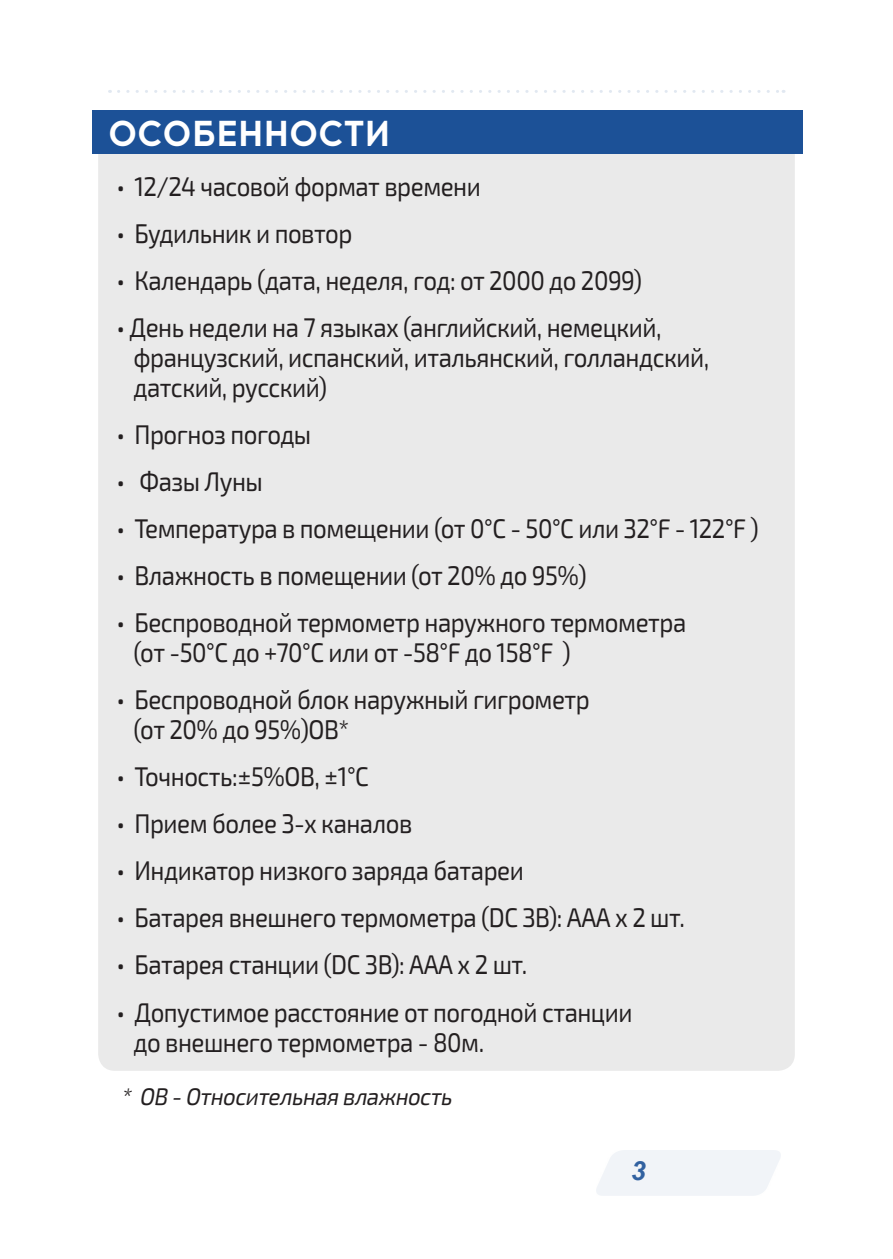
<style>
.page{position:relative;width:893px;height:1259px;background:#fff}
.page>*{position:absolute;margin:0;border:0;box-sizing:border-box;transform-origin:0 0}
.t1{font:700 36px "Acrom";letter-spacing:-.01em;color:#fff}
.t2{font:27px/30px "Exo 2.0";letter-spacing:-.02em;color:#231f20;scale:.89 1}
.t3{font:italic 700 26.4px "Arial";color:#1c5197}
.t4{font:italic 24px "Exo 2.0";color:#231f20;scale:.92 1}
</style>
<div class="page">
<svg style="left:118px;top:90px;width:666px;height:3px"></svg>
<div style="left:98px;top:132px;width:697px;height:939px;background:#eaeaea;border-radius:17px"></div>
<div style="left:92px;top:110px;width:710px;height:43px;background:#1c5197"></div>
<p class="t1" style="left:108px;top:108px;width:284px">ОСОБЕННОСТИ</p>
<p class="t2" style="left:117px;top:172px;width:411px">• 12/24 часовой формат времени</p>
<p class="t2" style="left:117px;top:219px;width:267px">• Будильник и повтор</p>
<p class="t2" style="left:117px;top:266px;width:592px">• Календарь (дата, неделя, год: от 2000 до 2099)</p>
<p class="t2" style="left:134px;top:313px;width:648px;text-indent:-17px">• День недели на 7 языках (английский, немецкий, французский, испанский, итальянский, голландский, датский, русский)</p>
<p class="t2" style="left:117px;top:420px;width:220px">• Прогноз погоды</p>
<p class="t2" style="left:117px;top:467px;width:166px">• Фазы Луны</p>
<p class="t2" style="left:117px;top:514px;width:723px">• Температура в помещении (от 0°С - 50°С или 32°F - 122°F )</p>
<p class="t2" style="left:117px;top:561px;width:530px">• Влажность в помещении (от 20% до 95%)</p>
<p class="t2" style="left:134px;top:608px;width:623px;text-indent:-17px">• Беспроводной термометр наружного термометра (от -50°С до +70°С или от -58°F до 158°F )</p>
<p class="t2" style="left:134px;top:685px;width:514px;text-indent:-17px">• Беспроводной блок наружный гигрометр (от 20% до 95%)ОВ*</p>
<p class="t2" style="left:117px;top:762px;width:285px">• Точность:±5%ОВ, ±1°С</p>
<p class="t2" style="left:117px;top:809px;width:334px">• Прием более 3-х каналов</p>
<p class="t2" style="left:117px;top:856px;width:459px">• Индикатор низкого заряда батареи</p>
<p class="t2" style="left:117px;top:903px;width:640px">• Батарея внешнего термометра (DC ЗВ): ААА х 2 шт.</p>
<p class="t2" style="left:117px;top:950px;width:463px">• Батарея станции (DC 3В): ААА х 2 шт.</p>
<p class="t2" style="left:134px;top:997px;width:562px;text-indent:-17px">• Допустимое расстояние от погодной станции до внешнего термометра - 80м.</p>
<p class="t4" style="left:121px;top:1082px;width:367px">* ОВ -Относительная влажность</p>
<p class="t3" style="left:630px;top:1153px;width:16px">3</p>
</div>
